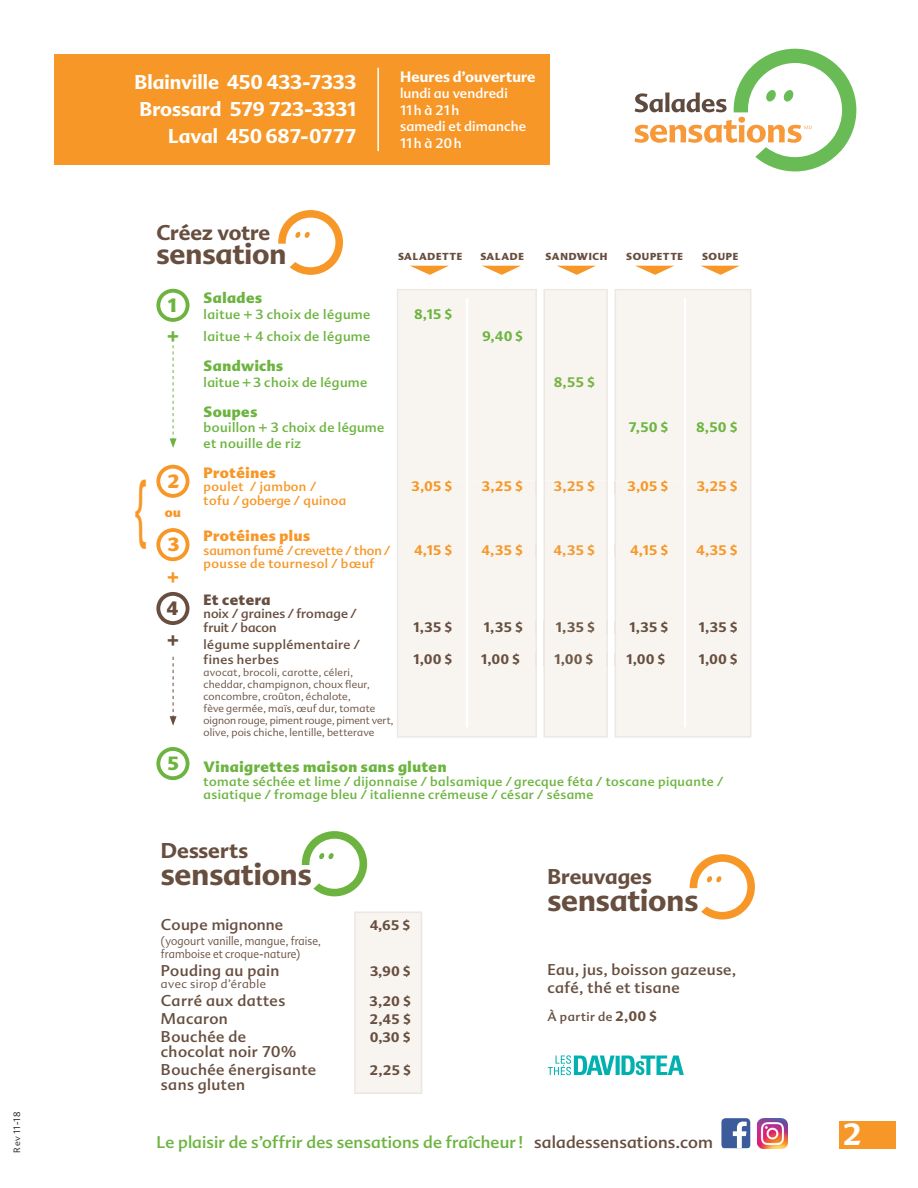
<style>
.page{position:relative;width:918px;height:1188px;background:#fff}
.page>*{position:absolute;margin:0;border:0;box-sizing:border-box;transform-origin:0 0}
.t1{font:72.6px "Arial";color:#f79727;scale:.51 1}
.t2{font:700 30px "Advert";color:#674e3f}
.t3{font:700 30px "Advert";color:#fff}
.t4{font:700 28.5px "Advert";color:#674e3f}
.t5{font:700 20.85px "Advert";color:#674e3f}
.t6{font:700 19.5px/27px "Advert";color:#fff;text-align:right}
.t7{font:900 18.75px "Advert";color:#6cb43f}
.t8{font:900 18.75px "Advert";color:#f79727}
.t9{font:900 18.75px "Advert";color:#674e3f}
.t10{font:900 17.4px "Advert";color:#6cb43f}
.t11{font:900 17.4px "Advert";color:#f79727}
.t12{font:900 17.4px "Advert";color:#674e3f}
.t13{font:16.5px "Advert";letter-spacing:.01em;color:#6cb43f}
.t14{font:15.3px/18.1px "Advert";letter-spacing:.025em;color:#674e3f}
.t15{font:15.3px "Advert";letter-spacing:.005em;color:#674e3f}
.t16{font:700 14.7px "Advert";letter-spacing:.01em;color:#fff}
.t17{font:900 14.55px "Advert";letter-spacing:.04em;color:#6cb43f}
.t18{font:900 14.55px "Advert";letter-spacing:.04em;color:#f79727}
.t19{font:900 14.55px "Advert";color:#674e3f}
.t20{font:700 13.5px "Advert";letter-spacing:.03em;color:#f39b34}
.t21{font:700 13.5px "Advert";letter-spacing:.045em;color:#715947}
.t22{font:13.5px/16.5px "Advert";letter-spacing:.005em;color:#fff}
.t23{font:700 13.5px "Advert";letter-spacing:.035em;color:#674e3f}
.t24{font:700 13.5px "Advert";letter-spacing:.035em;color:#6cb43f}
.t25{font:700 13.5px "Advert";color:#78b344}
.t26{font:13.2px "Advert";letter-spacing:.035em;color:#6cb43f}
.t27{font:12.75px/13.5px "Advert";letter-spacing:.035em;color:#6cb43f}
.t28{font:12.75px/13.5px "Advert";letter-spacing:.01em;color:#f79727}
.t29{font:12.75px/13.5px "Advert";letter-spacing:.035em;color:#f79727}
.t30{font:12.75px/13.5px "Advert";letter-spacing:.01em;color:#674e3f}
.t31{font:12.75px/14.7px "Advert";letter-spacing:.035em;color:#674e3f}
.t32{font:900 12.75px "Advert";color:#f79727}
.t33{font:12.3px "Advert";letter-spacing:.035em;color:#674e3f}
.t34{font:300 11.85px/12.8px "Advert";letter-spacing:.015em;color:#674e3f;scale:.91 1}
.t35{font:300 11.85px "Advert";letter-spacing:.035em;color:#674e3f}
.t36{font:300 10.5px/12px "Advert";letter-spacing:.015em;color:#674e3f}
.t37{font:900 9.9px "Advert";letter-spacing:.065em;color:#674e3f}
.t38{font:300 9px "Advert";color:#231f20}
.s1{font-weight:700;font-size:13.5px}
.s2{color:#674e3f}
</style>
<div class="page">
<div style="left:54px;top:54px;width:496px;height:110px;background:#f79727"></div>
<hr style="left:377px;top:68px;width:2px;height:83px;background:#fff">
<div style="left:397px;top:289px;width:140px;height:449px;background:#f8f5f0"></div>
<svg style="left:535px;top:481px;width:2px;height:12px"></svg>
<svg style="left:535px;top:544px;width:2px;height:13px"></svg>
<svg style="left:535px;top:621px;width:2px;height:13px"></svg>
<svg style="left:535px;top:653px;width:2px;height:13px"></svg>
<div style="left:615px;top:289px;width:136px;height:449px;background:#f8f5f0"></div>
<svg style="left:615px;top:481px;width:1px;height:12px"></svg>
<svg style="left:615px;top:544px;width:1px;height:13px"></svg>
<svg style="left:615px;top:621px;width:1px;height:13px"></svg>
<svg style="left:615px;top:653px;width:1px;height:13px"></svg>
<svg style="left:156px;top:289px;width:33px;height:33px"></svg>
<svg style="left:156px;top:465px;width:33px;height:33px"></svg>
<svg style="left:156px;top:528px;width:33px;height:33px"></svg>
<svg style="left:156px;top:592px;width:33px;height:33px"></svg>
<svg style="left:156px;top:747px;width:33px;height:33px"></svg>
<svg style="left:482px;top:266px;width:38px;height:9px"></svg>
<svg style="left:410px;top:266px;width:38px;height:9px"></svg>
<svg style="left:557px;top:266px;width:39px;height:9px"></svg>
<svg style="left:636px;top:266px;width:38px;height:9px"></svg>
<svg style="left:701px;top:266px;width:38px;height:9px"></svg>
<hr style="left:466px;top:298px;width:2px;height:429px;background:#fff">
<hr style="left:684px;top:298px;width:2px;height:429px;background:#fff">
<svg style="left:278px;top:210px;width:65px;height:65px"></svg>
<svg style="left:170px;top:345px;width:7px;height:103px"></svg>
<svg style="left:170px;top:657px;width:7px;height:69px"></svg>
<div style="left:543px;top:289px;width:65px;height:449px;background:#f8f5f0"></div>
<svg style="left:302px;top:831px;width:65px;height:65px"></svg>
<svg style="left:690px;top:854px;width:65px;height:66px"></svg>
<div style="left:840px;top:1121px;width:56px;height:28px;background:#f79727"></div>
<div style="left:354px;top:912px;width:68px;height:182px;background:#f8f5f0"></div>
<svg style="left:634px;top:48px;width:223px;height:124px"></svg>
<svg style="left:547px;top:1055px;width:137px;height:21px"></svg>
<svg style="left:721px;top:1118px;width:29px;height:30px"></svg>
<img style="left:757px;top:1118px;width:30px;height:30px">
<p class="t38" style="left:12px;top:1153px;width:42px;rotate:-90deg">Rev 11-18</p>
<h3 class="t6" style="left:135px;top:68px;width:223px">Blainville 450 433-7333<br>Brossard 579 723-3331<br>Laval 450 687-0777</h3>
<h3 class="t5" style="left:156px;top:219px;width:115px">Créez votre</h3>
<h3 class="t4" style="left:156px;top:236px;width:132px">sensation</h3>
<h3 class="t16" style="left:400px;top:67px;width:137px">Heures d’ouverture</h3>
<p class="t22" style="left:400px;top:85px;width:128px">lundi au vendredi<br>11 h à 21 h<br>samedi et dimanche<br>11 h à 20 h</p>
<p class="t37" style="left:398px;top:250px;width:66px">SALADETTE</p>
<p class="t37" style="left:481px;top:250px;width:45px">SALADE</p>
<p class="t37" style="left:546px;top:250px;width:63px">SANDWICH</p>
<p class="t37" style="left:626px;top:250px;width:58px">SOUPETTE</p>
<p class="t37" style="left:702px;top:250px;width:38px">SOUPE</p>
<h3 class="t7" style="left:168px;top:293px;width:10px">1</h3>
<h3 class="t10" style="left:168px;top:325px;width:13px">+</h3>
<h1 class="t1" style="left:135px;top:460px;width:26px">{</h1>
<h3 class="t8" style="left:168px;top:469px;width:13px">2</h3>
<p class="t32" style="left:165px;top:504px;width:17px">ou</p>
<h3 class="t8" style="left:168px;top:532px;width:13px">3</h3>
<h3 class="t11" style="left:168px;top:565px;width:13px">+</h3>
<h3 class="t9" style="left:167px;top:596px;width:13px">4</h3>
<h3 class="t12" style="left:168px;top:629px;width:13px">+</h3>
<h3 class="t7" style="left:167px;top:751px;width:13px">5</h3>
<h3 class="t17" style="left:204px;top:289px;width:60px">Salades</h3>
<p class="t26" style="left:204px;top:306px;width:168px">laitue + 3 choix de légume</p>
<p class="t24" style="left:414px;top:306px;width:39px">8,15 $</p>
<p class="t26" style="left:204px;top:328px;width:168px">laitue + 4 choix de légume</p>
<p class="t24" style="left:483px;top:328px;width:42px">9,40 $</p>
<h3 class="t17" style="left:204px;top:356px;width:81px">Sandwichs</h3>
<p class="t26" style="left:204px;top:374px;width:165px">laitue + 3 choix de légume</p>
<h3 class="t17" style="left:204px;top:402px;width:55px">Soupes</h3>
<p class="t26" style="left:204px;top:419px;width:182px">bouillon + 3 choix de légume</p>
<p class="t24" style="left:629px;top:419px;width:41px">7,50 $</p>
<p class="t24" style="left:696px;top:419px;width:43px">8,50 $</p>
<p class="t26" style="left:204px;top:435px;width:99px">et nouille de riz</p>
<h3 class="t18" style="left:204px;top:463px;width:74px">Protéines</h3>
<p class="t29" style="left:204px;top:480px;width:144px">poulet / jambon /<br>tofu / goberge / quinoa</p>
<h3 class="t18" style="left:204px;top:527px;width:108px">Protéines plus</h3>
<p class="t28" style="left:204px;top:543px;width:189px">saumon fumé / crevette / thon / pousse de tournesol / bœuf</p>
<h3 class="t19" style="left:204px;top:590px;width:69px">Et cetera</h3>
<p class="t30" style="left:204px;top:607px;width:155px">noix / graines / fromage / fruit / bacon</p>
<p class="t31" style="left:204px;top:637px;width:158px">légume supplémentaire / fines herbes</p>
<p class="t36" style="left:204px;top:666px;width:192px">avocat, brocoli, carotte, céleri, cheddar, champignon, choux fleur, concombre, croûton, échalote,<br>fève germée, maïs, œuf dur, tomate oignon rouge, piment rouge, piment vert, olive, pois chiche, lentille, betterave</p>
<h3 class="t17" style="left:204px;top:758px;width:244px">Vinaigrettes maison sans gluten</h3>
<p class="t27" style="left:204px;top:774px;width:521px">tomate séchée et lime / dijonnaise / balsamique / grecque féta / toscane piquante / asiatique / fromage bleu / italienne crémeuse / césar / sésame</p>
<p class="t25" style="left:554px;top:373px;width:42px">8,55 $</p>
<p class="t20" style="left:412px;top:478px;width:42px">3,05 $</p>
<p class="t20" style="left:482px;top:478px;width:42px">3,25 $</p>
<p class="t20" style="left:554px;top:478px;width:42px">3,25 $</p>
<p class="t20" style="left:628px;top:478px;width:42px">3,05 $</p>
<p class="t20" style="left:697px;top:478px;width:42px">3,25 $</p>
<p class="t20" style="left:414px;top:542px;width:39px">4,15 $</p>
<p class="t20" style="left:482px;top:542px;width:43px">4,35 $</p>
<p class="t20" style="left:554px;top:542px;width:43px">4,35 $</p>
<p class="t20" style="left:630px;top:542px;width:39px">4,15 $</p>
<p class="t20" style="left:697px;top:542px;width:43px">4,35 $</p>
<p class="t21" style="left:413px;top:619px;width:40px">1,35 $</p>
<p class="t21" style="left:484px;top:619px;width:40px">1,35 $</p>
<p class="t21" style="left:556px;top:619px;width:40px">1,35 $</p>
<p class="t21" style="left:629px;top:619px;width:40px">1,35 $</p>
<p class="t21" style="left:699px;top:619px;width:40px">1,35 $</p>
<p class="t21" style="left:414px;top:651px;width:40px">1,00 $</p>
<p class="t21" style="left:481px;top:651px;width:40px">1,00 $</p>
<p class="t21" style="left:555px;top:651px;width:40px">1,00 $</p>
<p class="t21" style="left:627px;top:651px;width:40px">1,00 $</p>
<p class="t21" style="left:699px;top:651px;width:40px">1,00 $</p>
<h3 class="t5" style="left:161px;top:837px;width:89px">Desserts</h3>
<h2 class="t2" style="left:161px;top:855px;width:152px">sensations</h2>
<h3 class="t5" style="left:547px;top:863px;width:106px">Breuvages</h3>
<h2 class="t2" style="left:547px;top:881px;width:152px">sensations</h2>
<h3 class="t15" style="left:161px;top:916px;width:124px">Coupe mignonne</h3>
<p class="t23" style="left:370px;top:917px;width:42px">4,65 $</p>
<p class="t34" style="left:161px;top:934px;width:177px">(yogourt vanille, mangue, fraise, framboise et croque-nature)</p>
<h3 class="t14" style="left:161px;top:961px;width:120px">Pouding au pain</h3>
<p class="t23" style="left:370px;top:962px;width:42px">3,90 $</p>
<p class="t35" style="left:161px;top:977px;width:107px">avec sirop d’érable</p>
<h3 class="t14" style="left:161px;top:992px;width:126px">Carré aux dattes</h3>
<p class="t23" style="left:370px;top:993px;width:43px">3,20 $</p>
<h3 class="t14" style="left:161px;top:1010px;width:68px">Macaron</h3>
<p class="t23" style="left:370px;top:1011px;width:43px">2,45 $</p>
<h3 class="t14" style="left:161px;top:1028px;width:87px">Bouchée de</h3>
<p class="t23" style="left:370px;top:1029px;width:42px">0,30 $</p>
<h3 class="t14" style="left:161px;top:1043px;width:157px">chocolat noir 70%<br>Bouchée énergisante</h3>
<p class="t23" style="left:370px;top:1062px;width:43px">2,25 $</p>
<h3 class="t14" style="left:161px;top:1076px;width:86px">sans gluten</h3>
<h3 class="t14" style="left:547px;top:960px;width:190px">Eau, jus, boisson gazeuse, café, thé et tisane</h3>
<p class="t33" style="left:547px;top:1010px;width:111px">À partir de <span class="s1">2,00 $</span></p>
<h3 class="t13" style="left:156px;top:1132px;width:558px">Le plaisir de s’offrir des sensations de fraîcheur ! <span class="s2">saladessensations.com</span></h3>
<h2 class="t3" style="left:843px;top:1116px;width:20px">2</h2>
</div>
